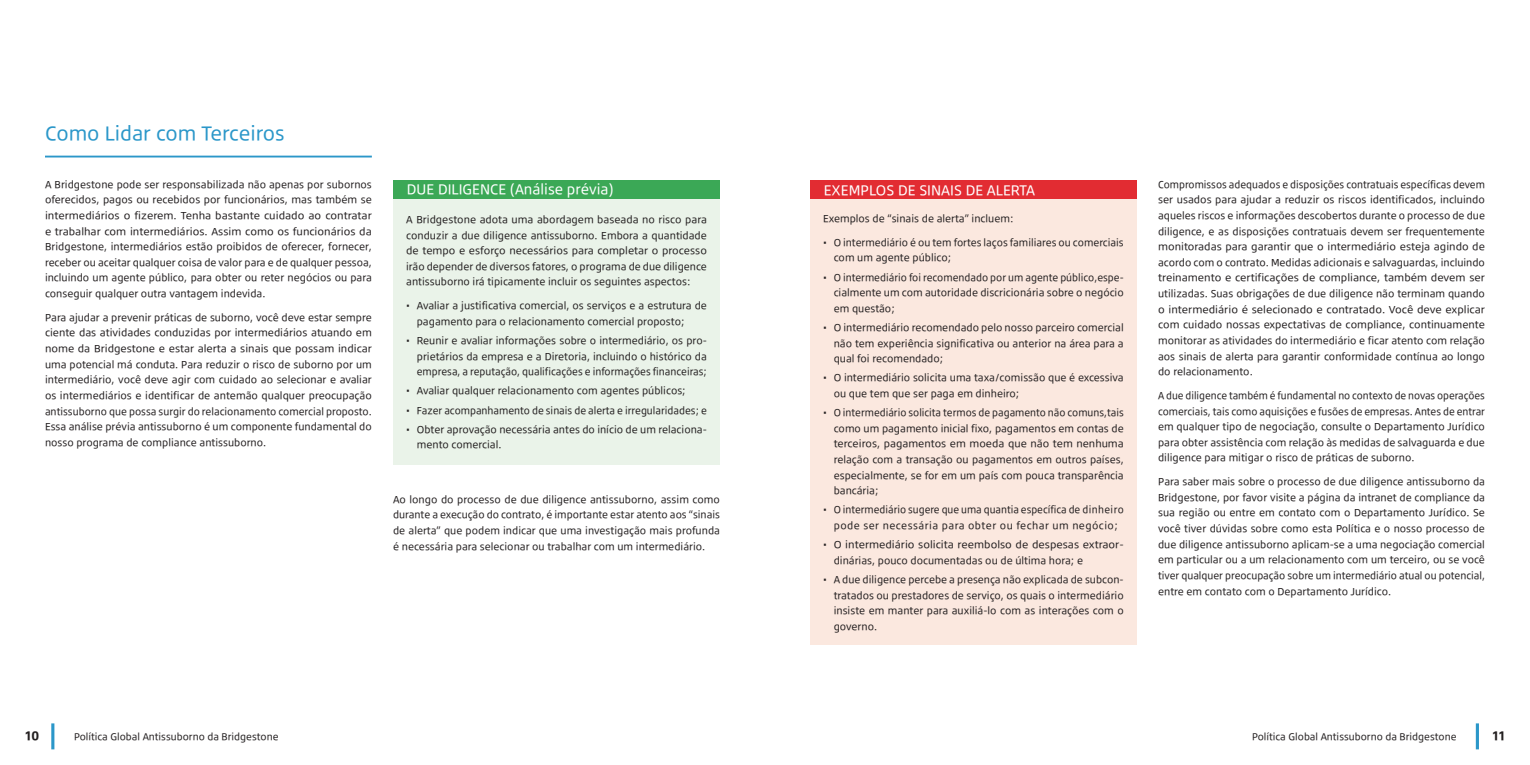
<style>
.page{position:relative;width:1530px;height:765px;background:#fff}
.page>*{position:absolute;margin:0;border:0;box-sizing:border-box;transform-origin:0 0}
.t1{font:17.5px "Bridgestone Type TP";color:#2b97c9}
.t2{font:12.5px "Bridgestone Type TP";color:#fff}
.t3{font:700 11.25px "Bridgestone Type TP";color:#231f20}
.t4{font:9px/15.6px "Bridgestone Type TP";color:#231f20;text-align:justify}
.t5{font:9px/15.6px "Bridgestone Type TP";color:#231f20;text-align:justify;scale:.96 1}
.t6{font:9px/15.6px "Bridgestone Type TP";color:#231f20;text-align:justify;scale:.95 1}
.t7{font:9px/15.6px "Bridgestone Type TP";letter-spacing:.03em;color:#231f20;text-align:center}
.t8{font:8.75px "Bridgestone Type TP";color:#231f20}
</style>
<div class="page">
<hr style="left:45px;top:156px;width:327px;height:2px;background:#2b97c9">
<div style="left:393px;top:199px;width:327px;height:266px;background:#eaf3e9"></div>
<div style="left:393px;top:180px;width:327px;height:19px;background:#3ba856"></div>
<div style="left:810px;top:199px;width:327px;height:446px;background:#fbe8df"></div>
<div style="left:810px;top:180px;width:327px;height:19px;background:#e22c32"></div>
<hr style="left:1476px;top:723px;width:3px;height:26px;background:#2b97c9">
<hr style="left:51px;top:723px;width:3px;height:26px;background:#2b97c9">
<h1 class="t1" style="left:45px;top:119px;width:241px">Como Lidar com Terceiros</h1>
<p class="t4" style="left:45px;top:176px;width:328px">A Bridgestone pode ser responsabilizada não apenas por subornos oferecidos, pagos ou recebidos por funcionários, mas também se intermediários o fizerem. Tenha bastante cuidado ao contratar e trabalhar com intermediários. Assim como os funcionários da Bridgestone, intermediários estão proibidos de oferecer, fornecer, receber ou aceitar qualquer coisa de valor para e de qualquer pessoa, incluindo um agente público, para obter ou reter negócios ou para conseguir qualquer outra vantagem indevida.</p>
<p class="t4" style="left:45px;top:309px;width:328px">Para ajudar a prevenir práticas de suborno, você deve estar sempre ciente das atividades conduzidas por intermediários atuando em nome da Bridgestone e estar alerta a sinais que possam indicar uma potencial má conduta. Para reduzir o risco de suborno por um intermediário, você deve agir com cuidado ao selecionar e avaliar os intermediários e identificar de antemão qualquer preocupação antissuborno que possa surgir do relacionamento comercial proposto.<br>Essa análise prévia antissuborno é um componente fundamental do nosso programa de compliance antissuborno.</p>
<h2 class="t2" style="left:407px;top:179px;width:208px">DUE DILIGENCE (Análise prévia)</h2>
<p class="t4" style="left:406px;top:211px;width:302px">A Bridgestone adota uma abordagem baseada no risco para conduzir a due diligence antissuborno. Embora a quantidade de tempo e esforço necessários para completar o processo irão depender de diversos fatores, o programa de due diligence antissuborno irá tipicamente incluir os seguintes aspectos:</p>
<p class="t4" style="left:417px;top:297px;width:292px;text-indent:-11px">• Avaliar a justificativa comercial, os serviços e a estrutura de pagamento para o relacionamento comercial proposto;</p>
<p class="t4" style="left:417px;top:332px;width:292px;text-indent:-11px">• Reunir e avaliar informações sobre o intermediário, os pro&shy;prietários da empresa e a Diretoria, incluindo o histórico da empresa, a reputação, qualificações e informações financeiras;</p>
<p class="t4" style="left:406px;top:382px;width:281px">• Avaliar qualquer relacionamento com agentes públicos;</p>
<p class="t4" style="left:406px;top:402px;width:302px">• Fazer acompanhamento de sinais de alerta e irregularidades; e</p>
<p class="t4" style="left:417px;top:421px;width:292px;text-indent:-11px">• Obter aprovação necessária antes do início de um relaciona&shy;mento comercial.</p>
<p class="t4" style="left:393px;top:491px;width:328px">Ao longo do processo de due diligence antissuborno, assim como durante a execução do contrato, é importante estar atento aos “sinais de alerta” que podem indicar que uma investigação mais profunda é necessária para selecionar ou trabalhar com um intermediário.</p>
<p class="t3" style="left:25px;top:727px;width:15px">10</p>
<p class="t8" style="left:74px;top:729px;width:206px">Política Global Antissuborno da Bridgestone</p>
<h2 class="t2" style="left:824px;top:179px;width:213px">EXEMPLOS DE SINAIS DE ALERTA</h2>
<p class="t4" style="left:823px;top:210px;width:192px">Exemplos de “sinais de alerta” incluem:</p>
<p class="t4" style="left:834px;top:234px;width:292px;text-indent:-11px">• O intermediário é ou tem fortes laços familiares ou comerciais com um agente público;</p>
<p class="t4" style="left:834px;top:269px;width:292px;text-indent:-11px">• O intermediário foi recomendado por um agente público,espe&shy;cialmente um com autoridade discricionária sobre o negócio em questão;</p>
<p class="t4" style="left:834px;top:319px;width:292px;text-indent:-11px">• O intermediário recomendado pelo nosso parceiro comercial não tem experiência significativa ou anterior na área para a qual foi recomendado;</p>
<p class="t4" style="left:834px;top:369px;width:292px;text-indent:-11px">• O intermediário solicita uma taxa/comissão que é excessiva ou que tem que ser paga em dinheiro;</p>
<p class="t4" style="left:834px;top:404px;width:292px;text-indent:-11px">• O intermediário solicita termos de pagamento não comuns,tais como um pagamento inicial fixo, pagamentos em contas de terceiros, pagamentos em moeda que não tem nenhuma relação com a transação ou pagamentos em outros países, especialmente, se for em um país com pouca transparência bancária;</p>
<p class="t7" style="left:823px;top:502px;width:302px">• O intermediário sugere que uma quantia específica de dinheiro pode ser necessária para obter ou fechar um negócio;</p>
<p class="t4" style="left:834px;top:536px;width:292px;text-indent:-11px">• O intermediário solicita reembolso de despesas extraor&shy;dinárias, pouco documentadas ou de última hora; e</p>
<p class="t4" style="left:834px;top:571px;width:292px;text-indent:-11px">• A due diligence percebe a presença não explicada de subcon&shy;tratados ou prestadores de serviço, os quais o intermediário insiste em manter para auxiliá-lo com as interações com o governo.</p>
<p class="t5" style="left:1158px;top:176px;width:342px">Compromissos adequados e disposições contratuais específicas devem ser usados para ajudar a reduzir os riscos identificados, incluindo aqueles riscos e informações descobertos durante o processo de due diligence, e as disposições contratuais devem ser frequentemente monitoradas para garantir que o intermediário esteja agindo de acordo com o contrato. Medidas adicionais e salvaguardas, incluindo treinamento e certificações de compliance, também devem ser utilizadas. Suas obrigações de due diligence não terminam quando o intermediário é selecionado e contratado. Você deve explicar com cuidado nossas expectativas de compliance, continuamente monitorar as atividades do intermediário e ficar atento com relação aos sinais de alerta para garantir conformidade contínua ao longo do relacionamento.</p>
<p class="t6" style="left:1158px;top:387px;width:346px">A due diligence também é fundamental no contexto de novas operações comerciais, tais como aquisições e fusões de empresas. Antes de entrar em qualquer tipo de negociação, consulte o Departamento Jurídico para obter assistência com relação às medidas de salvaguarda e due diligence para mitigar o risco de práticas de suborno.</p>
<p class="t4" style="left:1158px;top:473px;width:328px">Para saber mais sobre o processo de due diligence antissuborno da Bridgestone, por favor visite a página da intranet de compliance da sua região ou entre em contato com o Departamento Jurídico. Se você tiver dúvidas sobre como esta Política e o nosso processo de due diligence antissuborno aplicam-se a uma negociação comercial em particular ou a um relacionamento com um terceiro, ou se você tiver qualquer preocupação sobre um intermediário atual ou potencial, entre em contato com o Departamento Jurídico.</p>
<p class="t8" style="left:1252px;top:729px;width:206px">Política Global Antissuborno da Bridgestone</p>
<p class="t3" style="left:1493px;top:727px;width:14px">11</p>
</div>
